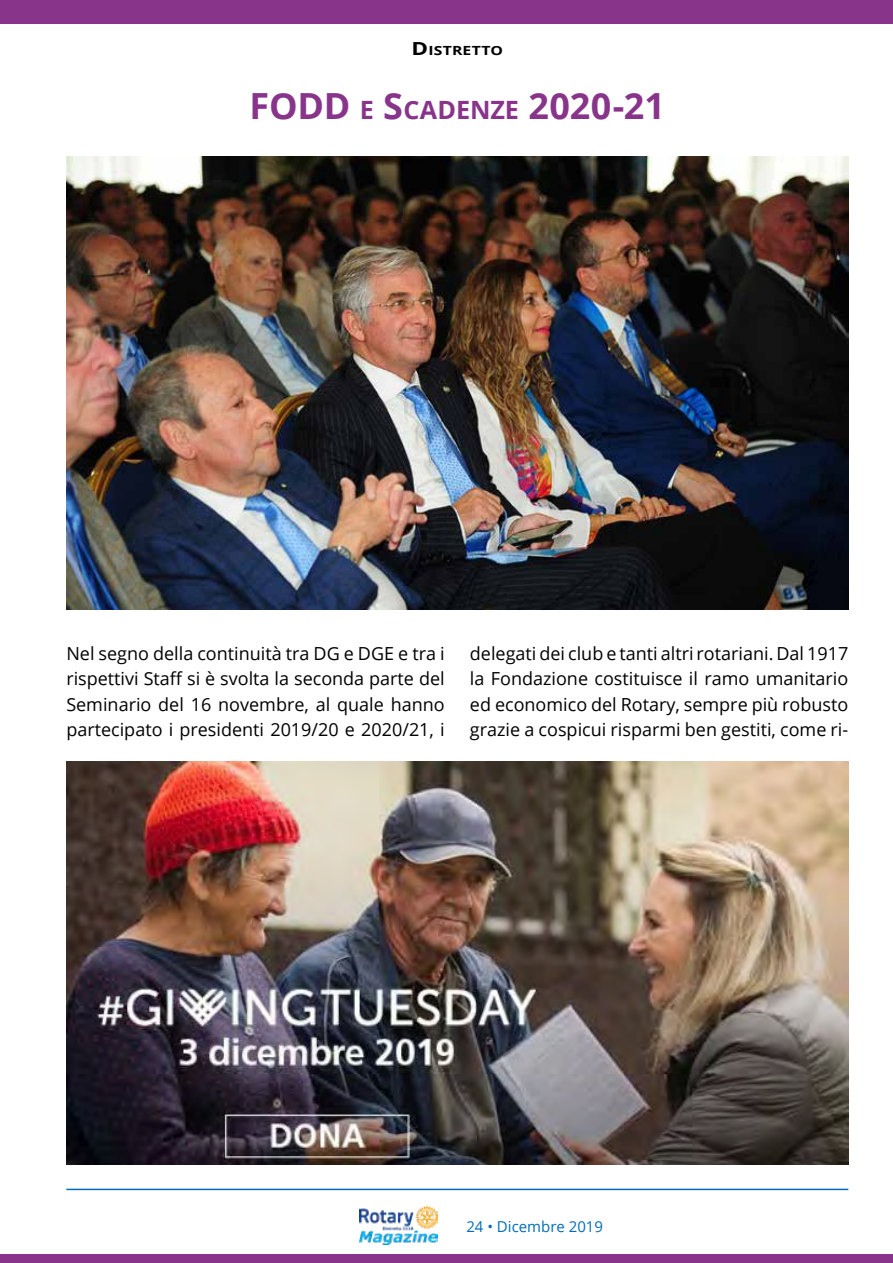
<style>
.page{position:relative;width:893px;height:1263px;background:#fff}
.page>*{position:absolute;margin:0;border:0;box-sizing:border-box;transform-origin:0 0}
.t1{font:700 36px "Open Sans";letter-spacing:.005em;color:#88348a}
.t2{font:700 25.2px "Open Sans";color:#88348a}
.t3{font:18px/25.2px "Open Sans";color:#000;text-align:justify}
.t4{font:15px "Open Sans";color:#006db8}
.t5{font:700 12.6px "Open Sans";color:#000;scale:1.25 1}
.s1{font-size:18px}
.s2{font-size:36px}
.s3{font-size:25.2px}
</style>
<div class="page">
<img style="left:359px;top:1206px;width:78px;height:39px">
<hr style="left:66px;top:1189px;width:782px;height:1px;background:#006db8">
<div style="left:0;top:1254px;width:893px;height:9px;background:#88348a"></div>
<div style="left:0;top:0;width:893px;height:23px;background:#88348a"></div>
<img style="left:66px;top:156px;width:782px;height:454px">
<img style="left:66px;top:761px;width:782px;height:403px">
<p class="t5" style="left:412px;top:42px;width:22px"><span class="s1">D</span>ISTRETTO</p>
<p class="t2" style="left:250px;top:93px;width:172px"><span class="s2">FODD</span> E <span class="s2">S</span>CADEN</p>
<p class="t1" style="left:490px;top:81px;width:176px"><span class="s3">ZE</span> 2020-21</p>
<p class="t3" style="left:66px;top:640px;width:380px">Nel segno della continuità tra DG e DGE e tra i rispettivi Staff si è svolta la seconda parte del Seminario del 16 novembre, al quale hanno partecipato i presidenti 2019/20 e 2020/21, i</p>
<p class="t3" style="left:470px;top:640px;width:380px">delegati dei club e tanti altri rotariani. Dal 1917 la Fondazione costituisce il ramo umanitario ed economico del Rotary, sempre più robusto grazie a cospicui risparmi ben gestiti, come ri-</p>
<p class="t4" style="left:466px;top:1216px;width:138px">24 • Dicembre 2019</p>
</div>
